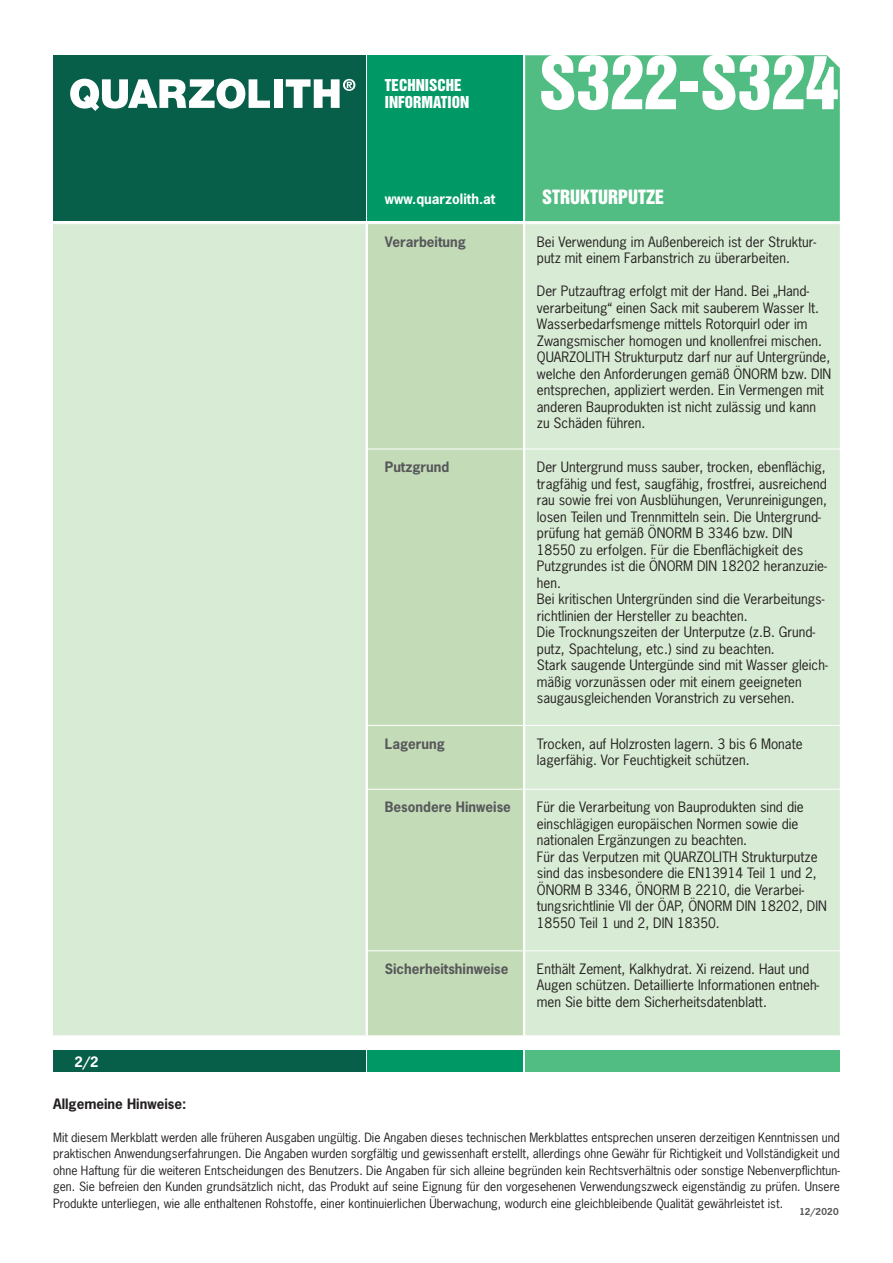
<style>
.page{position:relative;width:893px;height:1263px;background:#fff}
.page>*{position:absolute;margin:0;border:0;box-sizing:border-box;transform-origin:0 0}
.t1{font:67.5px "Helvetica Inserat LT Std";color:#fff}
.t2{font:18px "Helvetica Inserat LT Std";color:#fff}
.t3{font:15px/17.2px "Helvetica Inserat LT Std";color:#fff}
.t4{font:13.5px/16.5px "News Gothic Std";color:#231f20}
.t5{font:700 13.5px "News Gothic Std";color:#57585a}
.t6{font:700 13.5px "News Gothic Std";color:#fff}
.t7{font:700 13.5px "News Gothic Std";color:#231f20}
.t8{font:12px/16.5px "News Gothic Std";color:#231f20;text-align:justify}
.t9{font:700 9px "News Gothic Std";letter-spacing:.02em;color:#57585a}
</style>
<div class="page">
<div style="left:53px;top:1050px;width:313px;height:21px;background:#075f4a"></div>
<div style="left:368px;top:1050px;width:155px;height:21px;background:#009864"></div>
<div style="left:525px;top:1050px;width:315px;height:21px;background:#51bd83"></div>
<div style="left:53px;top:55px;width:313px;height:166px;background:#075f4a"></div>
<div style="left:525px;top:55px;width:315px;height:166px;background:#51bd83"></div>
<div style="left:368px;top:55px;width:155px;height:166px;background:#009864"></div>
<div style="left:368px;top:224px;width:155px;height:811px;background:#c4dbb8"></div>
<svg style="left:525px;top:224px;width:315px;height:811px;background:#d9ebd5"></svg>
<hr style="left:368px;top:449px;width:155px;height:1px;background:#fff">
<hr style="left:525px;top:449px;width:315px;height:1px;background:#fff">
<hr style="left:368px;top:725px;width:155px;height:1px;background:#fff">
<hr style="left:525px;top:725px;width:315px;height:1px;background:#fff">
<hr style="left:368px;top:789px;width:155px;height:1px;background:#fff">
<hr style="left:525px;top:789px;width:315px;height:1px;background:#fff">
<hr style="left:368px;top:950px;width:155px;height:1px;background:#fff">
<hr style="left:525px;top:950px;width:315px;height:1px;background:#fff">
<div style="left:53px;top:224px;width:314px;height:812px;background:#d8ebd4"></div>
<hr style="left:53px;top:1035px;width:315px;height:1px;background:#fff">
<hr style="left:366px;top:224px;width:2px;height:811px;background:#fff">
<svg style="left:70px;top:79px;width:200px;height:32px"></svg>
<div style="left:274px;top:79px;width:9px;height:29px;background:#fff"></div>
<svg style="left:286px;top:79px;width:69px;height:29px"></svg>
<p class="t3" style="left:385px;top:77px;width:86px">TECHNISCHE<br>INFORMATION</p>
<h1 class="t1" style="left:539px;top:42px;width:302px">S322-S324</h1>
<p class="t6" style="left:385px;top:190px;width:112px">www.quarzolith.at</p>
<h2 class="t2" style="left:542px;top:186px;width:124px">STRUKTURPUTZE</h2>
<p class="t6" style="left:74px;top:1053px;width:26px">2/2</p>
<p class="t5" style="left:385px;top:233px;width:83px">Verarbeitung</p>
<p class="t4" style="left:537px;top:233px;width:281px">Bei Verwendung im Außenbereich ist der Struktur&shy;putz mit einem Farbanstrich zu überarbeiten.</p>
<p class="t4" style="left:537px;top:283px;width:296px">Der Putzauftrag erfolgt mit der Hand. Bei „Hand&shy;verarbeitung“ einen Sack mit sauberem Wasser lt.<br>Wasserbedarfsmenge mittels Rotorquirl oder im Zwangsmischer homogen und knollenfrei mischen.<br>QUARZOLITH Strukturputz darf nur auf Untergründe, welche den Anforderungen gemäß ÖNORM bzw. DIN entsprechen, appliziert werden. Ein Vermengen mit anderen Bauprodukten ist nicht zulässig und kann zu Schäden führen.</p>
<p class="t5" style="left:385px;top:458px;width:66px">Putzgrund</p>
<p class="t4" style="left:537px;top:459px;width:292px">Der Untergrund muss sauber, trocken, ebenflächig, tragfähig und fest, saugfähig, frostfrei, ausreichend rau sowie frei von Ausblühungen, Verunreinigungen, losen Teilen und Trennmitteln sein. Die Untergrund&shy;prüfung hat gemäß ÖNORM B 3346 bzw. DIN 18550 zu erfolgen. Für die Ebenflächigkeit des Putzgrundes ist die ÖNORM DIN 18202 heranzuzie&shy;hen.<br>Bei kritischen Untergründen sind die Verarbeitungs&shy;richtlinien der Hersteller zu beachten.<br>Die Trocknungszeiten der Unterputze (z.B. Grund&shy;putz, Spachtelung, etc.) sind zu beachten.<br>Stark saugende Untergünde sind mit Wasser gleich&shy;mäßig vorzunässen oder mit einem geeigneten saugausgleichenden Voranstrich zu versehen.</p>
<p class="t5" style="left:385px;top:734px;width:62px">Lagerung</p>
<p class="t4" style="left:537px;top:735px;width:267px">Trocken, auf Holzrosten lagern. 3 bis 6 Monate lagerfähig. Vor Feuchtigkeit schützen.</p>
<p class="t5" style="left:385px;top:798px;width:128px">Besondere Hinweise</p>
<p class="t4" style="left:537px;top:799px;width:292px">Für die Verarbeitung von Bauprodukten sind die einschlägigen europäischen Normen sowie die nationalen Ergänzungen zu beachten.<br>Für das Verputzen mit QUARZOLITH Strukturputze sind das insbesondere die EN13914 Teil 1 und 2, ÖNORM B 3346, ÖNORM B 2210, die Verarbei&shy;tungsrichtlinie VII der ÖAP, ÖNORM DIN 18202, DIN 18550 Teil 1 und 2, DIN 18350.</p>
<p class="t5" style="left:385px;top:960px;width:125px">Sicherheitshinweise</p>
<p class="t4" style="left:537px;top:960px;width:284px">Enthält Zement, Kalkhydrat. Xi reizend. Haut und<br>Augen schützen. Detaillierte Informationen entneh&shy;men Sie bitte dem Sicherheitsdatenblatt.</p>
<p class="t7" style="left:53px;top:1095px;width:135px">Allgemeine Hinweise:</p>
<p class="t8" style="left:53px;top:1129px;width:788px">Mit diesem Merkblatt werden alle früheren Ausgaben ungültig. Die Angaben dieses technischen Merkblattes entsprechen unseren derzeitigen Kenntnissen und praktischen Anwendungserfahrungen. Die Angaben wurden sorgfältig und gewissenhaft erstellt, allerdings ohne Gewähr für Richtigkeit und Vollständigkeit und ohne Haftung für die weiteren Entscheidungen des Benutzers. Die Angaben für sich alleine begründen kein Rechtsverhältnis oder sonstige Nebenverpflichtun&shy;gen. Sie befreien den Kunden grundsätzlich nicht, das Produkt auf seine Eignung für den vorgesehenen Verwendungszweck eigenständig zu prüfen. Unsere Produkte unterliegen, wie alle enthaltenen Rohstoffe, einer kontinuierlichen Überwachung, wodurch eine gleichbleibende Qualität gewährleistet ist.</p>
<p class="t9" style="left:799px;top:1205px;width:41px">12/2020</p>
</div>
